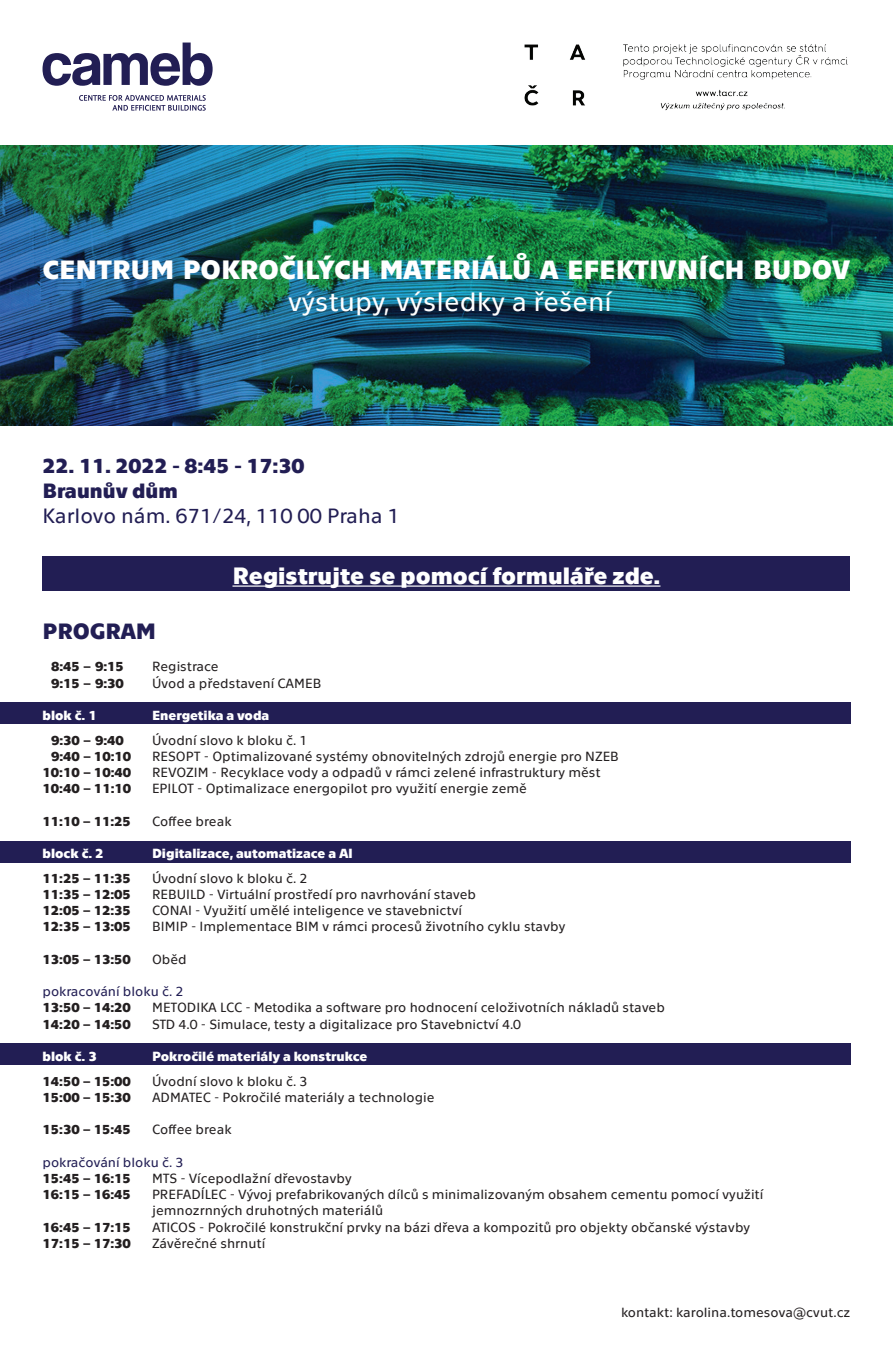
<style>
.page{position:relative;width:893px;height:1361px;background:#fff}
.page>*{position:absolute;margin:0;border:0;box-sizing:border-box;transform-origin:0 0}
.t1{font:700 27px "Technika";color:#fff}
.t2{font:27px "Technika";color:#fff}
.t3{font:700 24px "Technika";color:#fff}
.t4{font:700 22.5px "Technika";color:#221e54}
.t5{font:700 21px/25.2px "Technika";color:#221e54}
.t6{font:21px "Technika";color:#221e54}
.t7{font:13.5px/16.2px "Technika";color:#231f20}
.t8{font:700 13.5px "Technika";color:#231f20}
.t9{font:700 13.5px "Technika";color:#fff}
.t10{font:13.5px "Technika";color:#221e54}
</style>
<div class="page">
<div style="left:43px;top:556px;width:807px;height:34px;background:#221e54"></div>
<div style="left:0;top:841px;width:850px;height:21px;background:#221e54"></div>
<div style="left:0;top:1043px;width:850px;height:21px;background:#221e54"></div>
<div style="left:0;top:703px;width:850px;height:21px;background:#221e54"></div>
<img style="left:0;top:145px;width:893px;height:280px">
<svg style="left:79px;top:95px;width:127px;height:16px"></svg>
<svg style="left:43px;top:43px;width:170px;height:43px"></svg>
<img style="left:524px;top:44px;width:324px;height:67px">
<hr style="left:232px;top:585px;width:428px;height:2px;background:#fff">
<h1 class="t1" style="left:43px;top:250px;width:809px">Centrum pokroči lých materiálů a efektivních budov</h1>
<h1 class="t2" style="left:288px;top:283px;width:325px">výstupy, výsledky a řešení</h1>
<h3 class="t5" style="left:43px;top:451px;width:264px">22. 11. 2022 - 8:45 - 17:30<br>Braunův dům</h3>
<h3 class="t6" style="left:43px;top:501px;width:359px">Karlovo nám. 671/24, 110 00 Praha 1</h3>
<h2 class="t3" style="left:232px;top:559px;width:429px">Registrujte se pomocí formuláře zde.</h2>
<h3 class="t4" style="left:43px;top:615px;width:115px">Program</h3>
<p class="t8" style="left:51px;top:657px;width:74px">8:45 – 9:15</p>
<p class="t7" style="left:152px;top:658px;width:68px">Registrace</p>
<p class="t8" style="left:51px;top:673px;width:74px">9:15 – 9:30</p>
<p class="t7" style="left:152px;top:674px;width:171px">úvod a představení CAMEB</p>
<p class="t9" style="left:43px;top:706px;width:56px">blok č. 1</p>
<p class="t9" style="left:152px;top:706px;width:119px">Energetika a voda</p>
<p class="t8" style="left:51px;top:730px;width:74px">9:30 – 9:40</p>
<p class="t7" style="left:152px;top:731px;width:157px">úvodní slovo k bloku č. 1</p>
<p class="t8" style="left:51px;top:746px;width:82px">9:40 – 10:10</p>
<p class="t7" style="left:152px;top:747px;width:468px">RESOPT - Optimalizované systémy obnovitelných zdrojů energie pro NZEB</p>
<p class="t8" style="left:43px;top:763px;width:90px">10:10 – 10:40</p>
<p class="t7" style="left:152px;top:763px;width:450px">REVOZIM - Recyklace vody a odpadů v rámci zelené infrastruktury měst</p>
<p class="t8" style="left:43px;top:779px;width:90px">10:40 – 11:10</p>
<p class="t7" style="left:152px;top:779px;width:377px">EPILOT - Optimalizace energopilot pro využití energie země</p>
<p class="t8" style="left:43px;top:811px;width:90px">11:10 – 11:25</p>
<p class="t7" style="left:152px;top:812px;width:81px">Coffee break</p>
<p class="t9" style="left:43px;top:844px;width:62px">block č. 2</p>
<p class="t9" style="left:152px;top:844px;width:203px">Digitalizace, automatizace a AI</p>
<p class="t8" style="left:43px;top:868px;width:90px">11:25 – 11:35</p>
<p class="t7" style="left:152px;top:869px;width:157px">úvodní slovo k bloku č. 2</p>
<p class="t8" style="left:43px;top:885px;width:90px">11:35 – 12:05</p>
<p class="t7" style="left:152px;top:885px;width:326px">REBUILD - Virtuální prostředí pro navrhování staveb</p>
<p class="t8" style="left:43px;top:901px;width:90px">12:05 – 12:35</p>
<p class="t7" style="left:152px;top:901px;width:312px">CONAI - Využití umělé inteligence ve stavebnictví</p>
<p class="t8" style="left:43px;top:917px;width:90px">12:35 – 13:05</p>
<p class="t7" style="left:152px;top:918px;width:415px">BIMIP - Implementace BIM v rámci procesů životního cyklu stavby</p>
<p class="t8" style="left:43px;top:949px;width:90px">13:05 – 13:50</p>
<p class="t7" style="left:152px;top:950px;width:36px">Oběd</p>
<p class="t10" style="left:43px;top:982px;width:142px">pokracování bloku č. 2</p>
<p class="t8" style="left:43px;top:998px;width:90px">13:50 – 14:20</p>
<p class="t7" style="left:152px;top:999px;width:514px">METODIKA LCC - Metodika a software pro hodnocení celoživotních nákladů staveb</p>
<p class="t8" style="left:43px;top:1014px;width:90px">14:20 – 14:50</p>
<p class="t7" style="left:152px;top:1015px;width:371px">STD 4.0 - Simulace, testy a digitalizace pro Stavebnictví 4.0</p>
<p class="t9" style="left:43px;top:1047px;width:56px">blok č. 3</p>
<p class="t9" style="left:152px;top:1047px;width:217px">Pokročilé materiály a konstrukce</p>
<p class="t8" style="left:43px;top:1071px;width:90px">14:50 – 15:00</p>
<p class="t7" style="left:152px;top:1072px;width:157px">úvodní slovo k bloku č. 3</p>
<p class="t8" style="left:43px;top:1087px;width:90px">15:00 – 15:30</p>
<p class="t7" style="left:152px;top:1088px;width:284px">ADMATEC - Pokročilé materiály a technologie</p>
<p class="t8" style="left:43px;top:1120px;width:90px">15:30 – 15:45</p>
<p class="t7" style="left:152px;top:1120px;width:81px">Coffee break</p>
<p class="t10" style="left:43px;top:1153px;width:142px">pokračování bloku č. 3</p>
<p class="t8" style="left:43px;top:1168px;width:90px">15:45 – 16:15</p>
<p class="t7" style="left:152px;top:1169px;width:201px">MTS - Vícepodlažní dřevostavby</p>
<p class="t8" style="left:43px;top:1185px;width:90px">16:15 – 16:45</p>
<p class="t7" style="left:152px;top:1185px;width:613px">PREFADÍLEC - Vývoj prefabrikovaných dílců s minimalizovaným obsahem cementu pomocí využití jemnozrnných druhotných materiálů</p>
<p class="t8" style="left:43px;top:1217px;width:90px">16:45 – 17:15</p>
<p class="t7" style="left:152px;top:1218px;width:600px">ATICOS - Pokročilé konstrukční prvky na bázi dřeva a kompozitů pro objekty občanské výstavby</p>
<p class="t8" style="left:43px;top:1233px;width:90px">17:15 – 17:30</p>
<p class="t7" style="left:152px;top:1234px;width:115px">Závěrečné shrnutí</p>
<p class="t7" style="left:621px;top:1303px;width:231px">kontakt: karolina.tomesova@cvut.cz</p>
</div>
